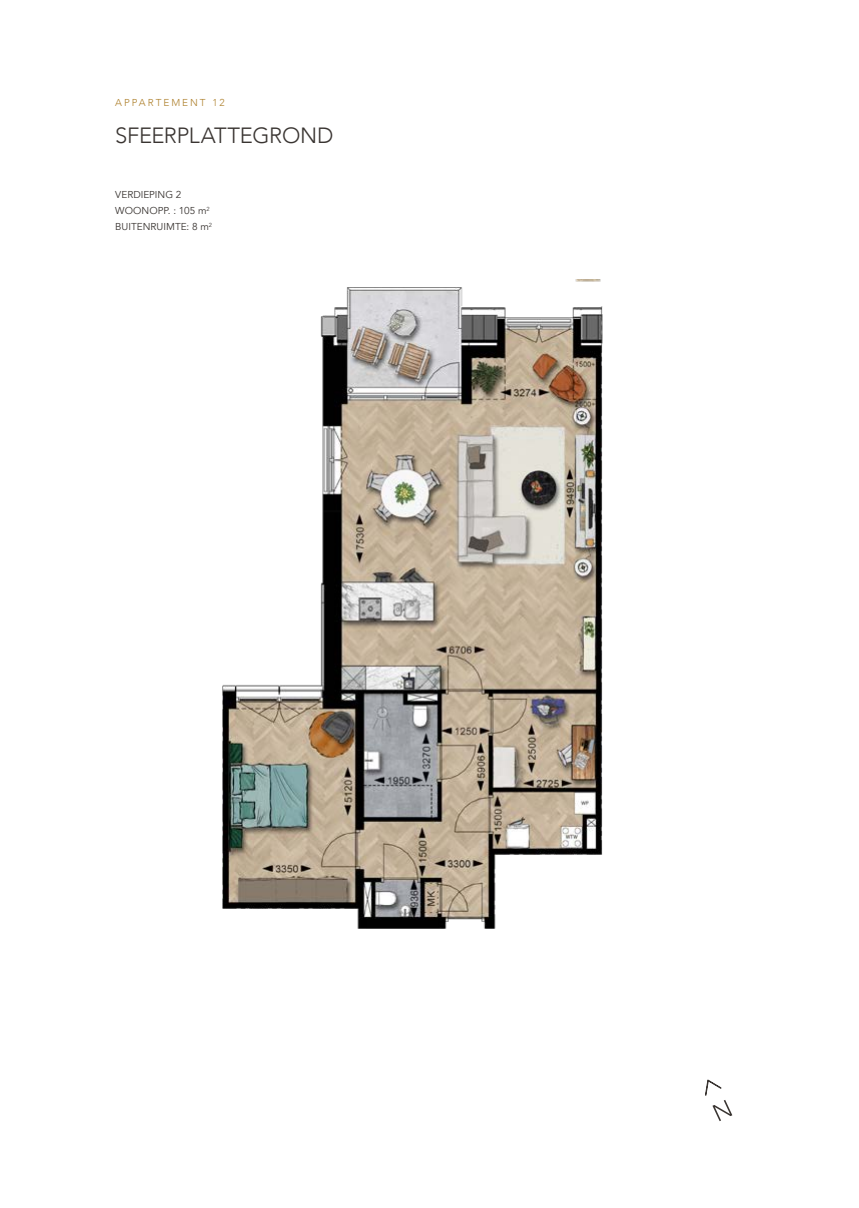
<style>
.page{position:relative;width:859px;height:1208px;background:#fff}
.page>*{position:absolute;margin:0;border:0;box-sizing:border-box;transform-origin:0 0}
.Subtitel_Avenir_Ligh{font:300 22px "Avenir";letter-spacing:-.015em;color:#393431}
.Body_Avenir_Book_10{font:10px "Avenir";color:#393431}
.t1{font:300 10px "Avenir";letter-spacing:.2em;color:#ad7f2a}
</style>
<div class="page">
<svg style="left:705px;top:1079px;width:27px;height:42px"></svg>
<img style="left:222px;top:280px;width:381px;height:649px">
<p class="t1" style="left:115px;top:96px;width:111px">APPARTEMENT 12</p>
<p class="Subtitel_Avenir_Ligh" style="left:115px;top:122px;width:220px">SFEERPLATTEGROND</p>
<p class="Body_Avenir_Book_10" style="left:115px;top:189px;width:68px">VERDIEPING 2</p>
<p class="Body_Avenir_Book_10" style="left:115px;top:205px;width:96px">WOONOPP. : 105 m<sup>2</sup></p>
<p class="Body_Avenir_Book_10" style="left:115px;top:221px;width:98px">BUITENRUIMTE: 8 m<sup>2</sup></p>
</div>
